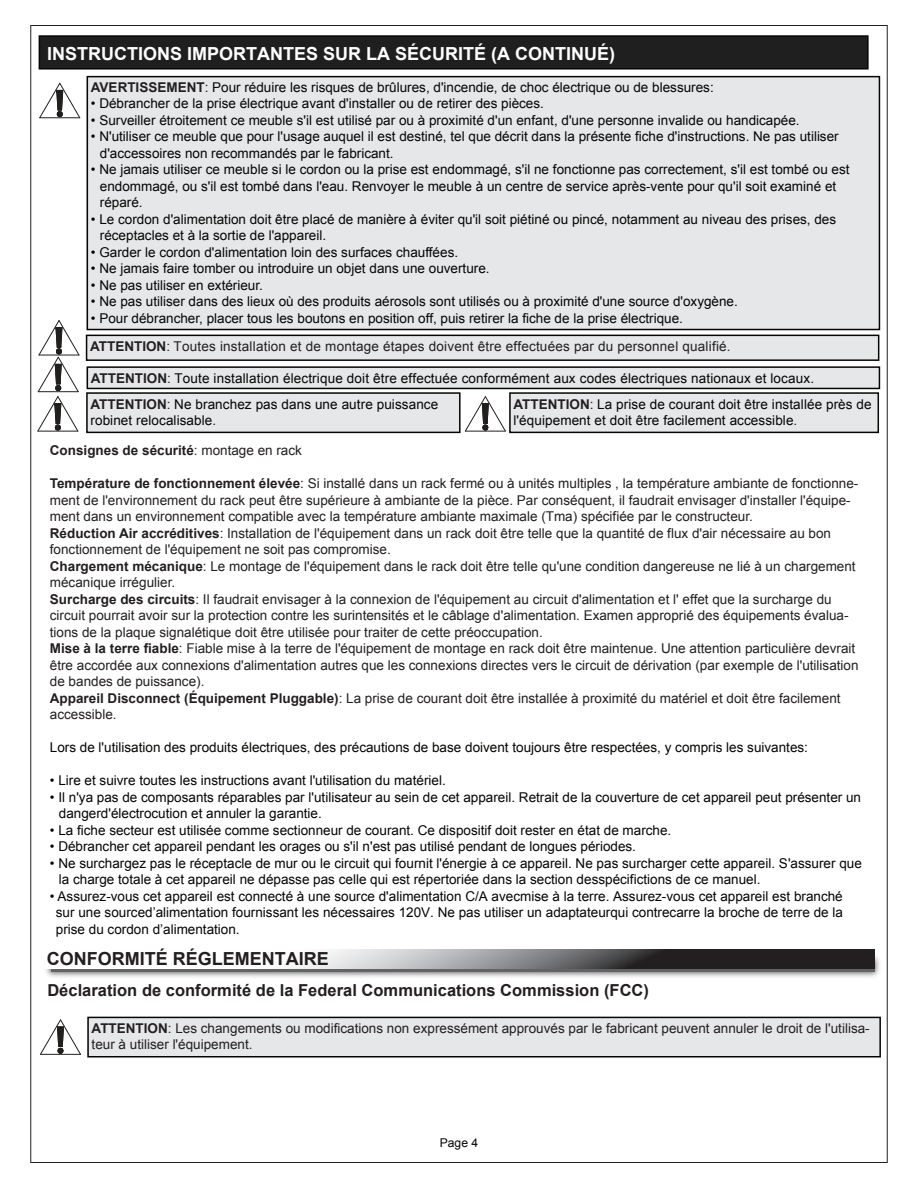
<style>
.page{position:relative;width:918px;height:1188px;background:#fff}
.page>*{position:absolute;margin:0;border:0;box-sizing:border-box;transform-origin:0 0}
.t1{font:700 18px "Arial";color:#fff}
.t2{font:700 18px "Arial";color:#231f20}
.t3{font:700 16.5px "Arial";color:#231f20}
.t4{font:13.5px/16.5px "Arial";color:#050504}
.t5{font:13.5px/16.5px "Arial";color:#231f20}
.t6{font:13.5px/16.5px "Arial";color:#050604}
.t7{font:700 13.5px "Arial";color:#231f20}
.t8{font:12.15px "Arial";color:#050504}
.s1{font-weight:700;color:#231f20}
.s2{color:#231f20}
.s3{font-weight:700}
.s4{font-weight:400}
.s5{font-style:italic}
.s6{color:#050504}
</style>
<div class="page">
<div style="left:39px;top:35px;width:830px;height:35px;background:#1e1f1e;border:2px solid #050504"></div>
<div style="left:86px;top:77px;width:793px;height:252px;background:#e6e7e9"></div>
<div style="left:87px;top:76px;width:793px;height:254px;border:2px solid #050504"></div>
<svg style="left:39px;top:82px;width:42px;height:37px"></svg>
<div style="left:86px;top:368px;width:793px;height:20px;background:#e6e7e9"></div>
<div style="left:87px;top:366px;width:793px;height:23px;border:2px solid #050504"></div>
<div style="left:86px;top:394px;width:373px;height:38px;background:#e6e7e9"></div>
<div style="left:86px;top:392px;width:375px;height:41px;border:2px solid #050504"></div>
<svg style="left:464px;top:396px;width:42px;height:36px"></svg>
<div style="left:509px;top:394px;width:369px;height:38px;background:#e6e7e9"></div>
<div style="left:509px;top:392px;width:370px;height:41px;border:2px solid #050504"></div>
<div style="left:86px;top:336px;width:793px;height:24px;background:#e6e7e9"></div>
<div style="left:86px;top:335px;width:793px;height:26px;border:2px solid #050504"></div>
<svg style="left:37px;top:320px;width:43px;height:112px"></svg>
<img style="left:45px;top:950px;width:835px;height:27px">
<div style="left:51px;top:960px;width:823px;height:12px;background:#636366"></div>
<svg style="left:45px;top:949px;width:829px;height:20px"></svg>
<svg style="left:40px;top:1019px;width:41px;height:36px"></svg>
<div style="left:87px;top:1018px;width:793px;height:38px;background:#e6e7e9"></div>
<div style="left:87px;top:1017px;width:794px;height:41px;border:2px solid #050504"></div>
<h1 class="t1" style="left:47px;top:41px;width:570px">INSTRUCTIONS IMPORTANTES SUR LA SÉCURITÉ (A CONTINUÉ)</h1>
<p class="t4" style="left:91px;top:79px;width:624px"><span class="s1">AVERTISSEMENT</span><span class="s2">:</span> Pour réduire les risques de brûlures, d'incendie, de choc électrique ou de blessures:</p>
<p class="t4" style="left:91px;top:95px;width:455px">• Débrancher de la prise électrique avant d'installer ou de retirer des pièces.</p>
<p class="t4" style="left:91px;top:112px;width:710px">• Surveiller étroitement ce meuble s'il est utilisé par ou à proximité d'un enfant, d'une personne invalide ou handicapée.</p>
<p class="t4" style="left:100px;top:128px;width:740px;text-indent:-9px">• N'utiliser ce meuble que pour l'usage auquel il est destiné, tel que décrit dans la présente fiche d'instructions. Ne pas utiliser d'accessoires non recommandés par le fabricant.</p>
<p class="t4" style="left:100px;top:161px;width:751px;text-indent:-9px">• Ne jamais utiliser ce meuble si le cordon ou la prise est endommagé, s'il ne fonctionne pas correctement, s'il est tombé ou est endommagé, ou s'il est tombé dans l'eau. Renvoyer le meuble à un centre de service après-vente pour qu'il soit examiné et réparé.</p>
<p class="t4" style="left:100px;top:211px;width:738px;text-indent:-9px">• Le cordon d'alimentation doit être placé de manière à éviter qu'il soit piétiné ou pincé, notamment au niveau des prises, des réceptacles et à la sortie de l'appareil.</p>
<p class="t4" style="left:91px;top:244px;width:369px">• Garder le cordon d'alimentation loin des surfaces chauffées.</p>
<p class="t4" style="left:91px;top:260px;width:400px">• Ne jamais faire tomber ou introduire un objet dans une ouverture.</p>
<p class="t4" style="left:91px;top:277px;width:174px">• Ne pas utiliser en extérieur.</p>
<p class="t4" style="left:91px;top:293px;width:648px">• Ne pas utiliser dans des lieux où des produits aérosols sont utilisés ou à proximité d'une source d'oxygène.</p>
<p class="t4" style="left:91px;top:310px;width:594px">• Pour débrancher, placer tous les boutons en position off, puis retirer la fiche de la prise électrique.</p>
<p class="t5" style="left:90px;top:338px;width:642px"><span class="s3">ATTENTION</span>: Toutes installation et de montage étapes doivent être effectuées par du personnel qualifié.</p>
<p class="t4" style="left:91px;top:365px;width:725px;line-height:26px"><span class="s1">ATTENTION</span><span class="s2">:</span> Toute installation électrique doit être effectuée conformément aux codes électriques nationaux et locaux.<br><span class="s1">ATTENTION</span><span class="s2">:</span> Ne branchez pas dans une autre puissance</p>
<p class="t4" style="left:91px;top:412px;width:127px">robinet relocalisable<span class="s2">.</span></p>
<p class="t4" style="left:514px;top:396px;width:360px"><span class="s1">ATTENTION</span><span class="s2">:</span> La prise de courant doit être installée près de l'équipement et doit être facilement accessible<span class="s2">.</span></p>
<p class="t7" style="left:50px;top:441px;width:254px">Consignes de sécurité<span class="s4">: montage en rack</span></p>
<p class="t5" style="left:50px;top:475px;width:810px"><span class="s3">Température de fonctionnement élevée</span>: Si installé dans un rack fermé ou à unités multiples , la température ambiante de fonctionne&shy;ment de l'environnement du rack peut être supérieure à ambiante de la pièce. Par conséquent, il faudrait envisager d'installer l'équipe&shy;ment dans un environnement compatible avec la température ambiante maximale (Tma) spécifiée par le constructeur.<br><span class="s3">Réduction Air accréditives</span>: Installation de l'équipement dans un rack doit être telle que la quantité de flux d'air nécessaire au bon fonctionnement de l'équipement ne soit pas compromise.<br><span class="s3">Chargement mécanique</span>: Le montage de l'équipement dans le rack doit être telle qu'une condition dangereuse ne lié à un chargement mécanique irrégulier.<br><span class="s3">Surcharge des circuits</span>: Il faudrait envisager à la connexion de l'équipement au circuit d'alimentation et l' effet que la surcharge du circuit pourrait avoir sur la protection contre les surintensités et le câblage d'alimentation. Examen approprié des équipements évalua&shy;tions de la plaque signalétique doit être utilisée pour traiter de cette préoccupation.<br><span class="s3">Mise à la terre fiable</span>: Fiable mise à la terre de l'équipement de montage en rack doit être maintenue. Une attention particulière devrait être accordée aux connexions d'alimentation autres que les connexions directes vers le circuit de dérivation (par exemple de l'utilisation de bandes de puissance).<br><span class="s3">Appareil Disconnect (Équipement Pluggable)</span>: La prise de courant doit être installée à proximité du matériel et doit être facilement accessible.</p>
<p class="t4" style="left:50px;top:739px;width:760px">Lors de l'utilisation des produits électriques, des précautions de base doivent toujours être respectées, y compris les suivantes:</p>
<p class="t4" style="left:50px;top:772px;width:397px">• Lire et suivre toutes les instructions avant l'utilisation du matériel.</p>
<p class="t6" style="left:59px;top:789px;width:804px;text-indent:-9px"><span class="s5">•</span> Il n'ya pas de composants réparables par l'utilisateur au sein de cet appareil. Retrait de la couverture de cet appareil peut présenter un dangerd'électrocution et annuler la garantie.</p>
<p class="t4" style="left:50px;top:822px;width:623px">• La fiche secteur est utilisée comme sectionneur de courant. Ce dispositif doit rester en état de marche.</p>
<p class="t4" style="left:50px;top:838px;width:588px">• Débrancher cet appareil pendant les orages ou s'il n'est pas utilisé pendant de longues périodes.</p>
<p class="t6" style="left:59px;top:855px;width:804px;text-indent:-9px"><span class="s6">•</span> Ne surchargez pas le réceptacle de mur ou le circuit qui fournit l'énergie à ce appareil. Ne pas surcharger cette appareil. S'assurer que la charge totale à cet appareil ne dépasse pas celle qui est répertoriée dans la section desspécifictions de ce manuel.</p>
<p class="t6" style="left:56px;top:888px;width:789px;text-align:justify;text-indent:-6px"><span class="s6">•</span> Assurez-vous cet appareil est connecté à une source d'alimentation C/A avecmise à la terre. Assurez-vous cet appareil est branché sur une sourced’alimentation fournissant les nécessaires 120V. Ne pas utiliser un adaptateurqui contrecarre la broche de terre de la prise du cordon d’alimentation.</p>
<h1 class="t2" style="left:47px;top:947px;width:284px">CONFORMITÉ RÉGLEMENTAIRE</h1>
<p class="t3" style="left:47px;top:980px;width:603px">Déclaration de conformité de la Federal Communications Commission (FCC)</p>
<p class="t5" style="left:92px;top:1020px;width:780px"><span class="s3">ATTENTION</span>: Les changements ou modifications non expressément approuvés par le fabricant peuvent annuler le droit de l'utilisa&shy;teur à utiliser l'équipement.</p>
<p class="t8" style="left:440px;top:1135px;width:40px">Page 4</p>
</div>
